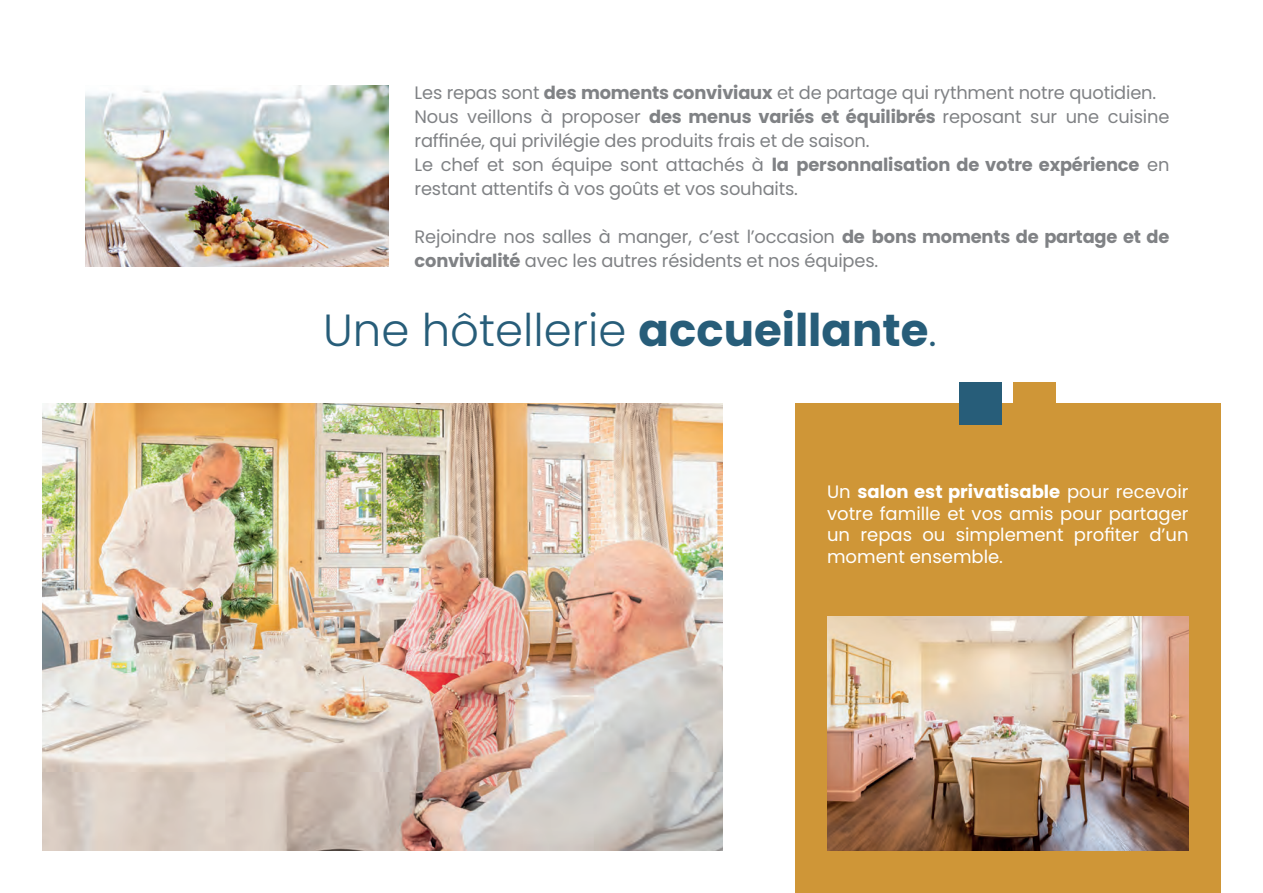
<style>
.page{position:relative;width:1263px;height:893px;background:#fff}
.page>*{position:absolute;margin:0;border:0;box-sizing:border-box;transform-origin:0 0}
.t1{font:300 45px "Poppins";color:#275d79}
.t2{font:18px/24px "Poppins";letter-spacing:-.01em;color:#808285}
.t3{font:18px/21.6px "Poppins";color:#fff;text-align:justify}
.s1{font-weight:700}
</style>
<div class="page">
<img style="left:43px;top:404px;width:680px;height:446px">
<div style="left:795px;top:404px;width:425px;height:489px;background:#cf9637"></div>
<img style="left:827px;top:617px;width:361px;height:233px">
<img style="left:85px;top:85px;width:303px;height:182px">
<div style="left:959px;top:383px;width:43px;height:42px;background:#275d79"></div>
<div style="left:1014px;top:383px;width:42px;height:42px;background:#cf9637"></div>
<p class="t2" style="left:415px;top:80px;width:756px">Les repas sont <span class="s1">des moments conviviaux</span> et de partage qui rythment notre quotidien.<br>Nous veillons à proposer <span class="s1">des menus variés et équilibrés</span> reposant sur une cuisine raffinée, qui privilégie des produits frais et de saison.<br>Le chef et son équipe sont attachés à <span class="s1">la personnalisation de votre expérience</span> en restant attentifs à vos goûts et vos souhaits.</p>
<p class="t2" style="left:415px;top:224px;width:756px">Rejoindre nos salles à manger, c’est l’occasion <span class="s1">de bons moments de partage et de convivialité</span> avec les autres résidents et nos équipes.</p>
<h1 class="t1" style="left:323px;top:304px;width:615px">Une hôtellerie <span class="s1">accueillante</span>.</h1>
<p class="t3" style="left:827px;top:481px;width:363px">Un <span class="s1">salon est privatisable</span> pour recevoir votre famille et vos amis pour partager un repas ou simplement profiter d’un moment ensemble.</p>
</div>
